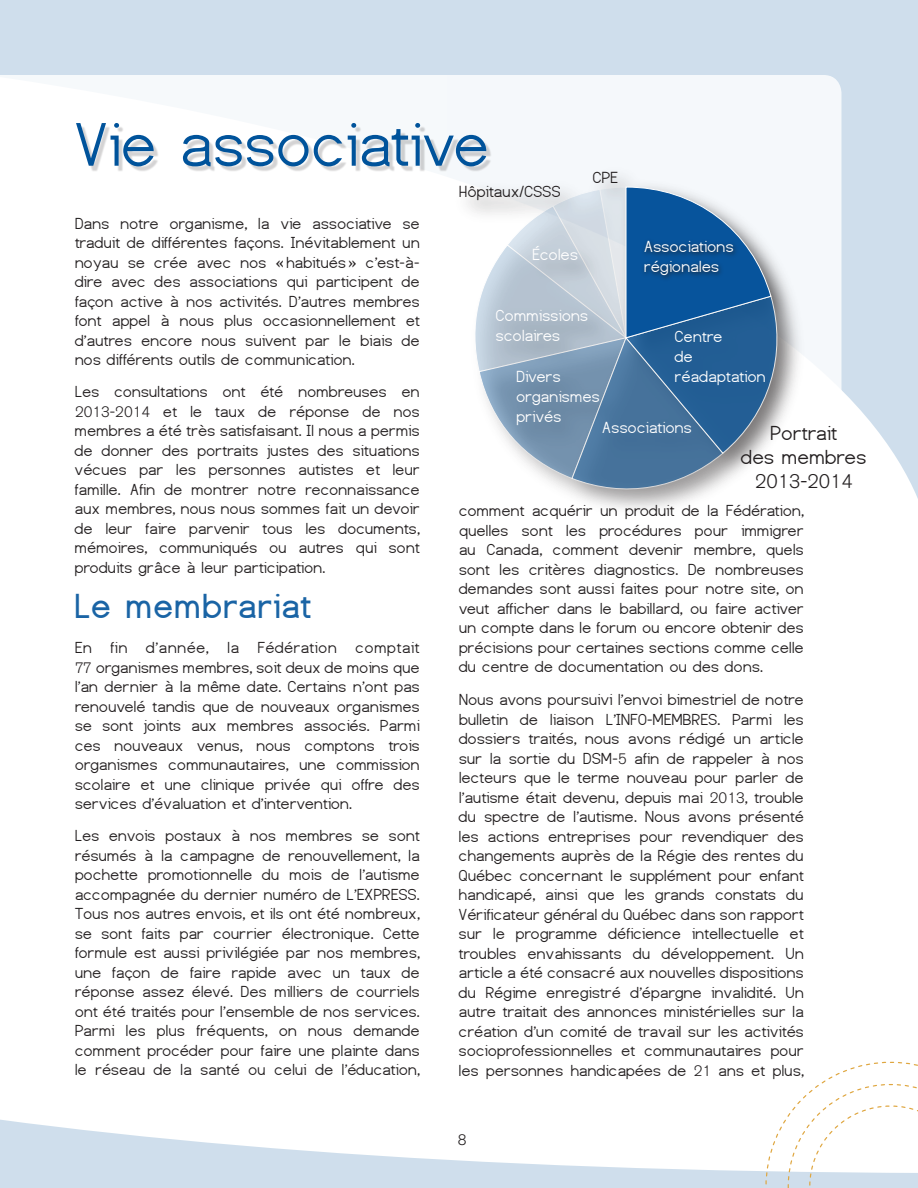
<style>
.page{position:relative;width:918px;height:1188px;background:#fff}
.page>*{position:absolute;margin:0;border:0;box-sizing:border-box;transform-origin:0 0}
.Titres_1{font:64.5px "Dustismo";color:#00539b}
.Titres_2{font:700 36px "Dustismo";letter-spacing:.01em;color:#1a64a5}
.titres_1_avec_pages{font:21px/24px "Dustismo";color:#231f20;text-align:center}
.titres_1_avec_pages-2{font:300 19.5px "Akzidenz Grotesk BE";color:#231f20}
.t1{font:16.65px/20px "Dustismo";color:#fff}
.t2{font:16.65px "Dustismo";color:#231f20}
.texte1{font:16.5px/19.5px "Dustismo";color:#231f20;text-align:justify}
.t3{font:300 15px "Akzidenz Grotesk BE";color:#231f20}
.s1{font-family:"Akzidenz Grotesk BE";font-weight:300;font-size:15px}
</style>
<div class="page">
<div style="left:0;top:0;width:447px;height:75px;background:#cfdeec"></div>
<svg style="left:0;top:1119px;width:752px;height:69px;fill:#cfdeec"></svg>
<div style="left:79px;top:126px;width:413px;height:46px;background:#231f20;opacity:.2"></div>
<img style="left:447px;top:0;width:471px;height:509px">
<svg style="left:475px;top:186px;width:302px;height:303px;background:#85a3be"></svg>
<img style="left:639px;top:233px;width:109px;height:51px">
<svg style="left:752px;top:1061px;width:166px;height:127px"></svg>
<p class="Titres_1" style="left:75px;top:110px;width:416px">Vie associative</p>
<p class="t2" style="left:459px;top:182px;width:103px">Hôpitaux/CSSS</p>
<p class="t2" style="left:593px;top:169px;width:27px">CPE</p>
<p class="texte1" style="left:75px;top:213px;width:347px">Dans notre organisme, la vie associative se traduit de différentes façons. Inévitablement un noyau se crée avec nos « habitués » c’est-à&shy;dire avec des associations qui participent de façon active à nos activités. D’autres membres font appel à nous plus occasionnellement et d’autres encore nous suivent par le biais de nos différents outils de communication.</p>
<p class="texte1" style="left:75px;top:382px;width:346px">Les consultations ont été nombreuses en <span class="s1">2013-2014</span> et le taux de réponse de nos membres a été très satisfaisant. Il nous a permis de donner des portraits justes des situations vécues par les personnes autistes et leur famille. Afin de montrer notre reconnaissance aux membres, nous nous sommes fait un devoir de leur faire parvenir tous les documents, mémoires, communiqués ou autres qui sont produits grâce à leur participation.</p>
<p class="Titres_2" style="left:75px;top:587px;width:238px">Le membrariat</p>
<p class="texte1" style="left:75px;top:638px;width:347px">En fin d’année, la Fédération comptait <span class="s1">77</span> organismes membres, soit deux de moins que l’an dernier à la même date. Certains n’ont pas renouvelé tandis que de nouveaux organismes se sont joints aux membres associés. Parmi ces nouveaux venus, nous comptons trois organismes communautaires, une commission scolaire et une clinique privée qui offre des services d’évaluation et d’intervention.</p>
<p class="texte1" style="left:75px;top:826px;width:347px">Les envois postaux à nos membres se sont résumés à la campagne de renouvellement, la pochette promotionnelle du mois de l’autisme accompagnée du dernier numéro de L’EXPRESS.<br>Tous nos autres envois, et ils ont été nombreux, se sont faits par courrier électronique. Cette formule est aussi privilégiée par nos membres, une façon de faire rapide avec un taux de réponse assez élevé. Des milliers de courriels ont été traités pour l’ensemble de nos services.<br>Parmi les plus fréquents, on nous demande comment procéder pour faire une plainte dans le réseau de la santé ou celui de l’éducation,</p>
<p class="t1" style="left:533px;top:245px;width:47px">Écoles</p>
<p class="t1" style="left:644px;top:237px;width:91px">Associations régionales</p>
<p class="t1" style="left:496px;top:306px;width:94px">Commissions scolaires</p>
<p class="t1" style="left:516px;top:367px;width:85px">Divers organismes privés</p>
<p class="t1" style="left:675px;top:326px;width:93px">Centre<br>de réadaptation</p>
<p class="t1" style="left:602px;top:418px;width:91px">Associations</p>
<p class="titres_1_avec_pages" style="left:741px;top:421px;width:127px">Portrait<br>des membres</p>
<p class="titres_1_avec_pages-2" style="left:755px;top:470px;width:99px">2013-2014</p>
<p class="texte1" style="left:459px;top:501px;width:346px">comment acquérir un produit de la Fédération, quelles sont les procédures pour immigrer au Canada, comment devenir membre, quels sont les critères diagnostics. De nombreuses demandes sont aussi faites pour notre site, on veut afficher dans le babillard, ou faire activer un compte dans le forum ou encore obtenir des précisions pour certaines sections comme celle du centre de documentation ou des dons.</p>
<p class="texte1" style="left:459px;top:690px;width:347px">Nous avons poursuivi l’envoi bimestriel de notre bulletin de liaison L’INFO-MEMBRES. Parmi les dossiers traités, nous avons rédigé un article sur la sortie du DSM-<span class="s1">5</span> afin de rappeler à nos lecteurs que le terme nouveau pour parler de l’autisme était devenu, depuis mai <span class="s1">2013</span>, trouble du spectre de l’autisme. Nous avons présenté les actions entreprises pour revendiquer des changements auprès de la Régie des rentes du Québec concernant le supplément pour enfant handicapé, ainsi que les grands constats du Vérificateur général du Québec dans son rapport sur le programme déficience intellectuelle et troubles envahissants du développement. Un article a été consacré aux nouvelles dispositions du Régime enregistré d’épargne invalidité. Un autre traitait des annonces ministérielles sur la création d’un comité de travail sur les activités socioprofessionnelles et communautaires pour les personnes handicapées de <span class="s1">21</span> ans et plus,</p>
<p class="t3" style="left:458px;top:1132px;width:10px">8</p>
</div>
